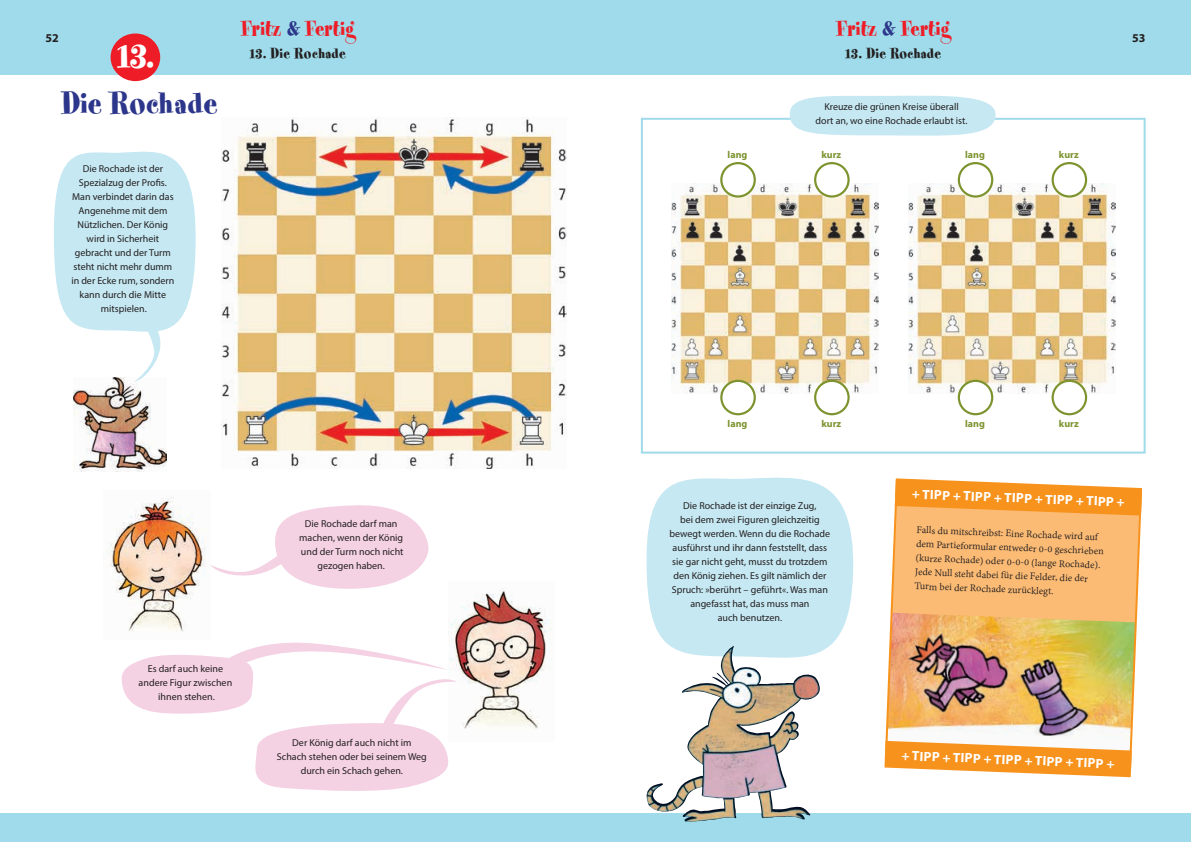
<style>
.page{position:relative;width:1191px;height:842px;background:#fff}
.page>*{position:absolute;margin:0;border:0;box-sizing:border-box;transform-origin:0 0}
.t1{font:42.1px "Spumoni LP";color:#fff}
.t2{font:36px "Spumoni LP";letter-spacing:.015em;color:#2c368a}
.t3{font:24px "Spumoni LP";letter-spacing:.005em;color:#ee1c27}
.t4{font:17px "Spumoni LP";letter-spacing:.02em;color:#231f20}
.t5{font:700 13.5px "Myriad Pro";color:#fff}
.t6{font:700 12px "Myriad Pro";color:#231f20}
.t7{font:11px/14px "Adobe Devanagari";color:#231f20}
.t8{font:10px/14px "Myriad Pro";color:#231f20;text-align:center}
.t9{font:700 10px "Myriad Pro";color:#7c932e}
.s1{color:#2c368a}
</style>
<div class="page">
<img style="left:74px;top:382px;width:92px;height:89px">
<div style="left:595px;top:0;width:596px;height:75px;background:#9fdbea"></div>
<div style="left:595px;top:814px;width:596px;height:28px;background:#9fdbea"></div>
<div style="left:0;top:0;width:595px;height:75px;background:#9fdbea"></div>
<div style="left:0;top:814px;width:595px;height:28px;background:#9fdbea"></div>
<div style="left:641px;top:118px;width:504px;height:336px;border:2px solid #9fdbea"></div>
<img style="left:671px;top:184px;width:207px;height:209px">
<img style="left:909px;top:184px;width:206px;height:209px">
<img style="left:885px;top:478px;width:258px;height:291px">
<svg style="left:894px;top:479px;width:248px;height:37px"></svg>
<svg style="left:884px;top:741px;width:247px;height:36px"></svg>
<div style="left:111px;top:33px;width:49px;height:48px;background:#ee1c27;border-radius:50%"></div>
<svg style="left:54px;top:151px;width:142px;height:231px"></svg>
<svg style="left:646px;top:477px;width:208px;height:198px;fill:#c5e8f2"></svg>
<img style="left:221px;top:118px;width:345px;height:350px">
<svg style="left:789px;top:95px;width:209px;height:41px"></svg>
<div style="left:721px;top:381px;width:33px;height:33px;background:#fff;border-radius:50%"></div>
<div style="left:720px;top:380px;width:36px;height:35px;border:2px solid #7c932e;border-radius:50%"></div>
<div style="left:815px;top:381px;width:33px;height:33px;background:#fff;border-radius:50%"></div>
<div style="left:814px;top:380px;width:35px;height:35px;border:2px solid #7c932e;border-radius:50%"></div>
<div style="left:815px;top:163px;width:33px;height:33px;background:#fff;border-radius:50%"></div>
<div style="left:814px;top:162px;width:35px;height:36px;border:2px solid #7c932e;border-radius:50%"></div>
<div style="left:721px;top:163px;width:33px;height:33px;background:#fff;border-radius:50%"></div>
<div style="left:720px;top:162px;width:36px;height:36px;border:2px solid #7c932e;border-radius:50%"></div>
<div style="left:959px;top:381px;width:33px;height:33px;background:#fff;border-radius:50%"></div>
<div style="left:957px;top:380px;width:36px;height:35px;border:2px solid #7c932e;border-radius:50%"></div>
<div style="left:1052px;top:381px;width:34px;height:33px;background:#fff;border-radius:50%"></div>
<div style="left:1051px;top:380px;width:36px;height:35px;border:2px solid #7c932e;border-radius:50%"></div>
<div style="left:1052px;top:163px;width:34px;height:33px;background:#fff;border-radius:50%"></div>
<div style="left:1051px;top:162px;width:36px;height:36px;border:2px solid #7c932e;border-radius:50%"></div>
<div style="left:959px;top:163px;width:33px;height:33px;background:#fff;border-radius:50%"></div>
<div style="left:957px;top:162px;width:36px;height:36px;border:2px solid #7c932e;border-radius:50%"></div>
<img style="left:645px;top:649px;width:160px;height:173px">
<img style="left:105px;top:497px;width:101px;height:135px">
<svg style="left:210px;top:505px;width:219px;height:84px"></svg>
<img style="left:450px;top:589px;width:102px;height:140px">
<svg style="left:121px;top:636px;width:336px;height:155px"></svg>
<p class="t6" style="left:45px;top:30px;width:15px">52</p>
<h1 class="t1" style="left:117px;top:33px;width:39px">13.</h1>
<h2 class="t2" style="left:62px;top:84px;width:157px">Die Rochade</h2>
<p class="t8" style="left:71px;top:161px;width:105px">Die Rochade ist der<br>Spezialzug der Profis.<br>Man verbindet darin das<br>Angenehme mit dem<br>Nützlichen. Der König wird in Sicherheit gebracht und der Turm steht nicht mehr dumm in der Ecke rum, sondern kann durch die Mitte mitspielen.</p>
<p class="t3" style="left:241px;top:16px;width:115px">Fritz <span class="s1">&amp;</span> Fertig</p>
<p class="t4" style="left:250px;top:45px;width:97px">13. Die Rochade</p>
<p class="t8" style="left:139px;top:662px;width:95px">Es darf auch keine andere Figur zwischen ihnen stehen.</p>
<p class="t8" style="left:299px;top:517px;width:106px">Die Rochade darf man machen, wenn der König und der Turm noch nicht gezogen haben.</p>
<p class="t8" style="left:277px;top:735px;width:151px">Der König darf auch nicht im<br>Schach stehen oder bei seinem Weg durch ein Schach gehen.</p>
<p class="t9" style="left:727px;top:148px;width:21px">lang</p>
<p class="t3" style="left:836px;top:16px;width:115px">Fritz <span class="s1">&amp;</span> Fertig</p>
<p class="t4" style="left:845px;top:45px;width:97px">13. Die Rochade</p>
<p class="t8" style="left:815px;top:100px;width:153px">Kreuze die grünen Kreise überall dort an, wo eine Rochade erlaubt ist.</p>
<p class="t9" style="left:821px;top:149px;width:21px">kurz</p>
<p class="t9" style="left:965px;top:148px;width:21px">lang</p>
<p class="t9" style="left:1059px;top:149px;width:21px">kurz</p>
<p class="t6" style="left:1132px;top:30px;width:15px">53</p>
<p class="t9" style="left:727px;top:417px;width:21px">lang</p>
<p class="t9" style="left:821px;top:417px;width:21px">kurz</p>
<p class="t8" style="left:669px;top:498px;width:162px">Die Rochade ist der einzige Zug,<br>bei dem zwei Figuren gleichzeitig bewegt werden. Wenn du die Rochade ausführst und ihr dann feststellt, dass sie gar nicht geht, musst du trotzdem den König ziehen. Es gilt nämlich der<br>Spruch: »berührt – geführt«. Was man angefasst hat, das muss man<br>auch benutzen.</p>
<p class="t9" style="left:965px;top:417px;width:21px">lang</p>
<p class="t9" style="left:1059px;top:417px;width:21px">kurz</p>
<h3 class="t5" style="left:912px;top:485px;width:214px;rotate:2deg">+ TIPP + TIPP + TIPP + TIPP + TIPP +</h3>
<p class="t7" style="left:916px;top:524px;width:189px;rotate:2deg">Falls du mitschreibst: Eine Rochade wird auf dem Partieformular entweder 0-0 geschrieben (kurze Rochade) oder 0-0-0 (lange Rochade).<br>Jede Null steht dabei für die Felder, die der Turm bei der Rochade zurücklegt.</p>
<h3 class="t5" style="left:902px;top:747px;width:214px;rotate:2deg">+ TIPP + TIPP + TIPP + TIPP + TIPP +</h3>
</div>
